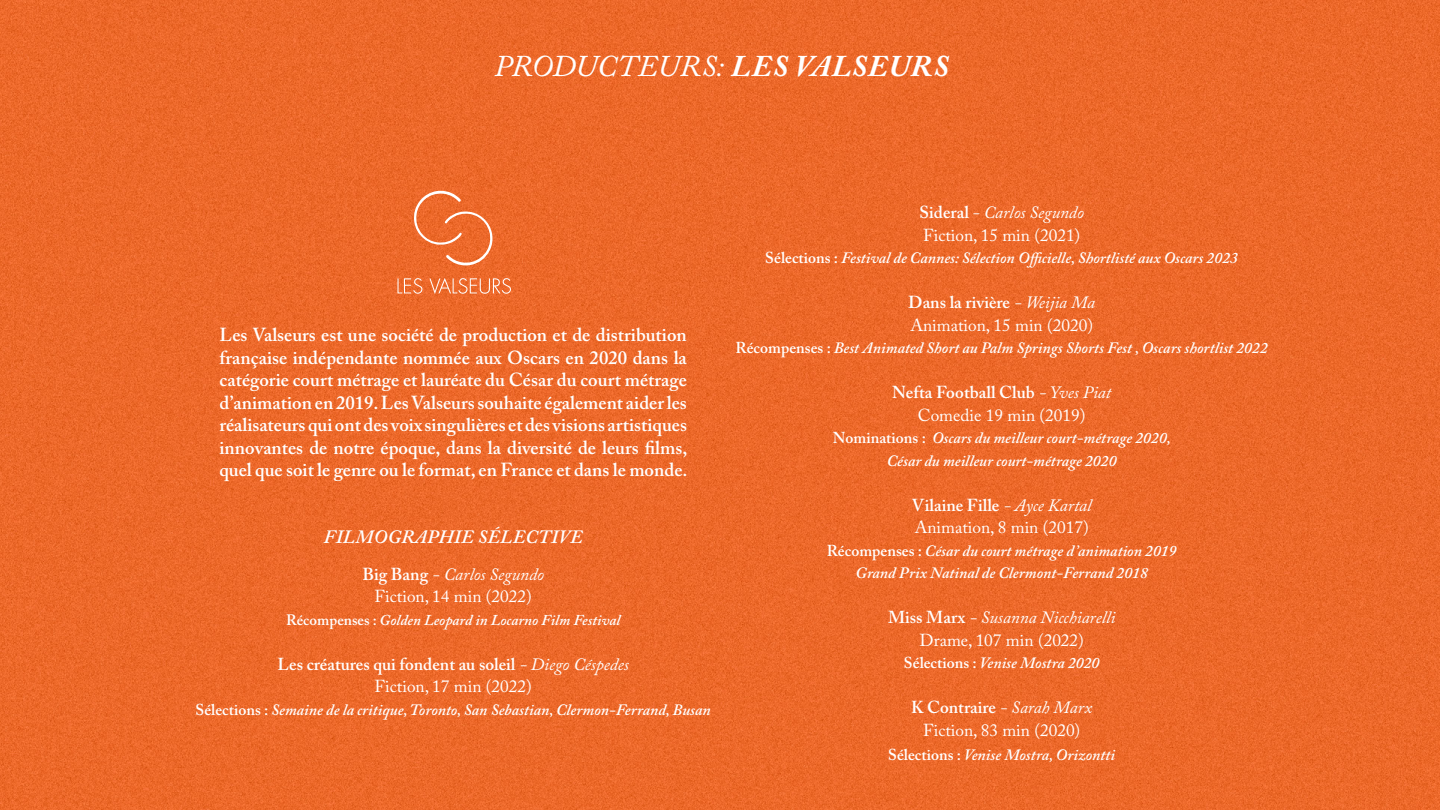
<style>
.page{position:relative;width:1440px;height:810px;background:#fff}
.page>*{position:absolute;margin:0;border:0;box-sizing:border-box;transform-origin:0 0}
.t1{font:italic 30px "Adobe Caslon Pro";letter-spacing:-.01em;color:#fff}
.t2{font:600 18.75px/22.5px "Adobe Caslon Pro";color:#fff;text-align:justify}
.t3{font:italic 600 18.75px "Adobe Caslon Pro";letter-spacing:.015em;color:#fff}
.t4{font:17.25px "Adobe Caslon Pro";color:#fff}
.t5{font:600 17.25px "Adobe Caslon Pro";color:#fff}
.t6{font:italic 17.25px "Adobe Caslon Pro";color:#fff}
.t7{font:italic 600 15.75px "Adobe Caslon Pro";color:#fff}
.t8{font:italic 600 15px "Adobe Caslon Pro";color:#fff}
.s1{font-weight:700}
.s2{font-weight:600;font-style:normal}
.s3{font-style:normal}
.s4{font-weight:400;font-style:italic}
</style>
<div class="page">
<img style="left:0;top:0;width:1439px;height:810px">
<svg style="left:413px;top:191px;width:80px;height:74px;background:#ee773f"></svg>
<svg style="left:397px;top:278px;width:26px;height:16px"></svg>
<svg style="left:429px;top:278px;width:82px;height:16px"></svg>
<p class="t1" style="left:494px;top:48px;width:457px">PRODUCTEURS: <span class="s1">LES VALSEURS</span></p>
<p class="t2" style="left:219px;top:323px;width:469px">Les Valseurs est une société de production et de distribution française indépendante nommée aux Oscars en 2020 dans la catégorie court métrage et lauréate du César du court métrage d’animation en 2019. Les Valseurs souhaite également aider les réalisateurs qui ont des voix singulières et des visions artistiques innovantes de notre époque, dans la diversité de leurs films, quel que soit le genre ou le format, en France et dans le monde.</p>
<p class="t3" style="left:324px;top:525px;width:261px">FILMOGRAPHIE SÉLECTIVE</p>
<p class="t6" style="left:362px;top:563px;width:183px"><span class="s2">Big Bang</span> - Carlos Segundo</p>
<p class="t4" style="left:375px;top:586px;width:159px">Fiction, 14 min (2022)</p>
<p class="t8" style="left:286px;top:611px;width:336px"><span class="s3">Récompenses :</span> Golden Leopard in Locarno Film Festival</p>
<p class="t5" style="left:277px;top:653px;width:353px">Les créatures qui fondent au soleil <span class="s4">- Diego Céspedes</span></p>
<p class="t4" style="left:375px;top:676px;width:159px">Fiction, 17 min (2022)</p>
<p class="t7" style="left:195px;top:700px;width:517px"><span class="s3">Sélections :</span> Semaine de la critique, Toronto, San Sebastian, Clermon-Ferrand, Busan</p>
<p class="t6" style="left:919px;top:202px;width:166px"><span class="s2">Sideral</span> - Carlos Segundo</p>
<p class="t4" style="left:923px;top:225px;width:159px">Fiction, 15 min (2021)</p>
<p class="t7" style="left:765px;top:249px;width:474px"><span class="s3">Sélections :</span> Festival de Cannes: Sélection Officielle, Shortlisté aux Oscars 2023</p>
<p class="t5" style="left:908px;top:292px;width:188px">Dans la rivière <span class="s4">- Weijia Ma</span></p>
<p class="t4" style="left:910px;top:315px;width:184px">Animation, 15 min (2020)</p>
<p class="t7" style="left:736px;top:339px;width:534px"><span class="s3">Récompenses :</span> Best Animated Short au Palm Springs Shorts Fest , Oscars shortlist 2022</p>
<p class="t5" style="left:892px;top:382px;width:221px">Nefta Football Club <span class="s4">- Yves Piat</span></p>
<p class="t4" style="left:918px;top:405px;width:169px">Comedie 19 min (2019)</p>
<p class="t7" style="left:833px;top:429px;width:339px"><span class="s3">Nominations :</span> Oscars du meilleur court-métrage 2020,</p>
<p class="t7" style="left:887px;top:451px;width:231px">César du meilleur court-métrage 2020</p>
<p class="t5" style="left:912px;top:495px;width:181px">Vilaine Fille <span class="s4">- Ayce Kartal</span></p>
<p class="t4" style="left:915px;top:517px;width:176px">Animation, 8 min (2017)</p>
<p class="t7" style="left:827px;top:541px;width:352px"><span class="s3">Récompenses :</span> César du court métrage d’animation 2019</p>
<p class="t7" style="left:855px;top:564px;width:294px">Grand Prix Natinal de Clermont-Ferrand 2018</p>
<p class="t6" style="left:888px;top:607px;width:229px"><span class="s2">Miss Marx</span> - Susanna Nicchiarelli</p>
<p class="t4" style="left:920px;top:630px;width:166px">Drame, 107 min (2022)</p>
<p class="t7" style="left:904px;top:654px;width:197px"><span class="s3">Sélections :</span> Venise Mostra 2020</p>
<p class="t5" style="left:911px;top:697px;width:183px">K Contraire <span class="s4">- Sarah Marx</span></p>
<p class="t4" style="left:923px;top:720px;width:159px">Fiction, 83 min (2020)</p>
<p class="t7" style="left:888px;top:746px;width:229px"><span class="s3">Sélections :</span> Venise Mostra, Orizontti</p>
</div>
